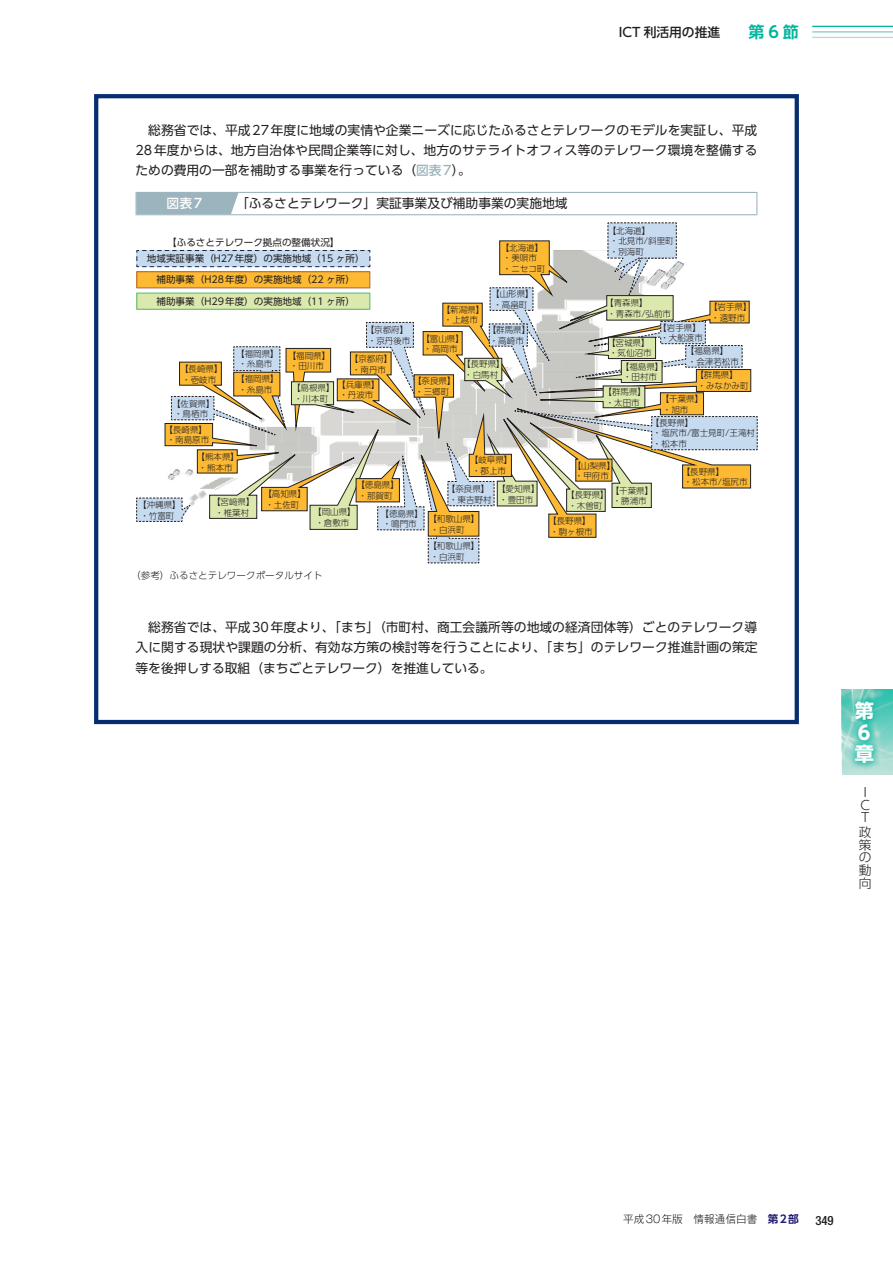
<style>
.page{position:relative;width:893px;height:1263px;background:#fff}
.page>*{position:absolute;margin:0;border:0;box-sizing:border-box;transform-origin:0 0}
.t1{font:700 19.2px/21.6px "UD Shin Go Pr 6 N";color:#fff}
.t2{font:700 15.9px "UD Shin Go Pr 6 N De";color:#00b59d}
.t3{font:12.75px/20.2px "UD Shin Go Pr 6 N";color:#231f20;text-align:justify}
.t4{font:500 12.75px "UD Shin Go Pr 6 N";color:#231f20}
.t5{font:300 12.75px/12.8px "UD Shin Go Pr 6 N";color:#231f20}
.t6{font:500 12.75px "UD Shin Go Pr 6 N";color:#fff}
.t7{font:500 condensed 12.75px "Helvetica Neue LT Std";color:#231f20}
.t8{font:300 10.65px "Gothic MB101 Pr 6 N";color:#231f20}
.t9{font:9.6px "UD Shin Go Pr 6 N";color:#231f20}
.t10{font:300 9.6px "UD Shin Go Pr 6 N";color:#231f20}
.t11{font:300 8.55px/10.6px "UD Shin Go Pr 6 N";color:#231f20}
.s1{font-weight:500;color:#9bb4bd}
.s2{font-family:"UD Shin Go Pr 6 N De";font-weight:700;color:#201c70}
</style>
<div class="page">
<hr style="left:812px;top:26px;width:81px;height:1px;background:#00b59d">
<hr style="left:812px;top:31px;width:81px;height:2px;background:#82cdbf">
<hr style="left:812px;top:37px;width:81px;height:1px;background:#abdcd2">
<hr style="left:136px;top:192px;width:102px;height:1px;background:#9bb4bd">
<hr style="left:238px;top:192px;width:519px;height:1px;background:#9bb4bd">
<svg style="left:756px;top:193px;width:1px;height:21px"></svg>
<hr style="left:136px;top:214px;width:102px;height:1px;background:#9bb4bd">
<hr style="left:238px;top:214px;width:519px;height:1px;background:#9bb4bd">
<div style="left:136px;top:193px;width:102px;height:21px;background:#9bb4bd"></div>
<svg style="left:136px;top:222px;width:622px;height:342px"></svg>
<div style="left:94px;top:94px;width:705px;height:630px;border:4px solid #052d6f"></div>
<img style="left:842px;top:690px;width:51px;height:85px">
<div style="left:847px;top:694px;width:34px;height:77px;background:#00b59d;opacity:.75"></div>
<h3 class="t4" style="left:619px;top:22px;width:103px">ICT 利活用の推進</h3>
<h2 class="t2" style="left:748px;top:19px;width:52px">第6節</h2>
<h3 class="t3" style="left:136px;top:120px;width:623px;text-indent:13px">総務省では、平成27年度に地域の実情や企業ニーズに応じたふるさとテレワークのモデルを実証し、平成28年度からは、地方自治体や民間企業等に対し、地方のサテライトオフィス等のテレワーク環境を整備するための費用の一部を補助する事業を行っている（<span class="s1">図表7</span>）。</h3>
<h3 class="t6" style="left:167px;top:193px;width:37px">図表7</h3>
<h3 class="t3" style="left:236px;top:193px;width:333px">「ふるさとテレワーク」実証事業及び補助事業の実施地域</h3>
<p class="t11" style="left:608px;top:225px;width:67px">【北海道】<br>・北見市/斜里町・別海町</p>
<p class="t9" style="left:167px;top:235px;width:174px">【ふるさとテレワーク拠点の整備状況】</p>
<p class="t11" style="left:501px;top:242px;width:46px">【北海道】・美唄市・ニセコ町</p>
<p class="t9" style="left:147px;top:251px;width:219px">地域実証事業（H27年度）の実施地域（15 ヶ所）</p>
<p class="t9" style="left:157px;top:272px;width:200px">補助事業（H28年度）の実施地域（22 ヶ所）</p>
<p class="t9" style="left:157px;top:293px;width:200px">補助事業（H29年度）の実施地域（11 ヶ所）</p>
<p class="t11" style="left:491px;top:288px;width:44px">【山形県】・高畠町</p>
<p class="t11" style="left:488px;top:324px;width:44px">【群馬県】・高崎市</p>
<p class="t11" style="left:605px;top:297px;width:67px">【青森県】<br>・青森市/弘前市</p>
<p class="t11" style="left:709px;top:301px;width:44px">【岩手県】・遠野市</p>
<p class="t11" style="left:442px;top:304px;width:44px">【新潟県】・上越市</p>
<p class="t11" style="left:366px;top:324px;width:46px">【京都府】・京丹後市</p>
<p class="t11" style="left:658px;top:322px;width:46px">【岩手県】・大船渡市</p>
<p class="t11" style="left:686px;top:345px;width:55px">【福島県】・会津若松市</p>
<p class="t11" style="left:421px;top:333px;width:44px">【富山県】・高岡市</p>
<p class="t11" style="left:607px;top:338px;width:46px;line-height:9.6px">【宮城県】・気仙沼市</p>
<p class="t11" style="left:621px;top:361px;width:44px">【福島県】・田村市</p>
<p class="t11" style="left:236px;top:348px;width:44px">【福岡県】・糸島市</p>
<p class="t11" style="left:236px;top:373px;width:44px">【福岡県】・糸島市</p>
<p class="t11" style="left:288px;top:350px;width:44px">【福岡県】・田川市</p>
<p class="t11" style="left:350px;top:353px;width:44px">【京都府】・南丹市</p>
<p class="t11" style="left:462px;top:359px;width:44px">【長野県】・白馬村</p>
<p class="t11" style="left:180px;top:363px;width:44px">【長崎県】・壱岐市</p>
<p class="t11" style="left:695px;top:369px;width:55px">【群馬県】・みなかみ町</p>
<p class="t11" style="left:413px;top:375px;width:44px">【奈良県】・三郷町</p>
<p class="t11" style="left:337px;top:379px;width:44px">【兵庫県】・丹波市</p>
<p class="t11" style="left:292px;top:382px;width:44px">【島根県】・川本町</p>
<p class="t11" style="left:604px;top:386px;width:44px">【群馬県】・太田市</p>
<p class="t11" style="left:661px;top:393px;width:44px">【千葉県】・旭市</p>
<p class="t11" style="left:172px;top:398px;width:44px">【佐賀県】・鳥栖市</p>
<p class="t11" style="left:651px;top:417px;width:106px">【長野県】<br>・塩尻市/富士見町/王滝村・松本市</p>
<p class="t11" style="left:165px;top:424px;width:46px">【長崎県】・南島原市</p>
<p class="t11" style="left:138px;top:499px;width:44px">【沖縄県】・竹富町</p>
<p class="t11" style="left:197px;top:451px;width:44px">【熊本県】・熊本市</p>
<p class="t11" style="left:212px;top:496px;width:44px;text-align:center">【宮﨑県】・椎葉村</p>
<p class="t11" style="left:263px;top:488px;width:44px">【高知県】・土佐町</p>
<p class="t11" style="left:313px;top:506px;width:44px">【岡山県】・倉敷市</p>
<p class="t11" style="left:356px;top:479px;width:44px">【徳島県】・那賀町</p>
<p class="t11" style="left:381px;top:508px;width:44px">【徳島県】・鳴門市</p>
<p class="t10" style="left:131px;top:568px;width:193px">（参考）ふるさとテレワークポータルサイト</p>
<p class="t11" style="left:470px;top:454px;width:44px">【岐阜県】・郡上市</p>
<p class="t11" style="left:447px;top:483px;width:46px">【奈良県】・東吉野村</p>
<p class="t11" style="left:428px;top:540px;width:53px">【和歌山県】・白浜町</p>
<p class="t11" style="left:428px;top:513px;width:53px">【和歌山県】・白浜町</p>
<p class="t11" style="left:497px;top:483px;width:44px">【愛知県】・豊田市</p>
<p class="t11" style="left:573px;top:460px;width:44px">【山梨県】・甲府市</p>
<p class="t11" style="left:566px;top:489px;width:44px">【長野県】・木曽町</p>
<p class="t11" style="left:548px;top:515px;width:46px">【長野県】・駒ヶ根市</p>
<p class="t11" style="left:611px;top:485px;width:44px">【千葉県】・勝浦市</p>
<p class="t11" style="left:682px;top:466px;width:67px">【長野県】<br>・松本市/塩尻市</p>
<h3 class="t3" style="left:136px;top:617px;width:624px;text-indent:13px">総務省では、平成30年度より、「まち」（市町村、商工会議所等の地域の経済団体等）ごとのテレワーク導入に関する現状や課題の分析、有効な方策の検討等を行うことにより、「まち」のテレワーク推進計画の策定等を後押しする取組（まちごとテレワーク）を推進している。</h3>
<h1 class="t1" style="left:855px;top:700px;width:20px">第<br>6章</h1>
<h3 class="t5" style="left:860px;top:785px;width:11px">I<br>C<br>T</h3>
<h3 class="t5" style="left:859px;top:825px;width:14px;text-align:justify">政策の動向</h3>
<p class="t8" style="left:623px;top:1210px;width:177px">平成30年版　情報通信白書　<span class="s2">第2部</span></p>
<h3 class="t7" style="left:815px;top:1212px;width:20px">349</h3>
</div>
